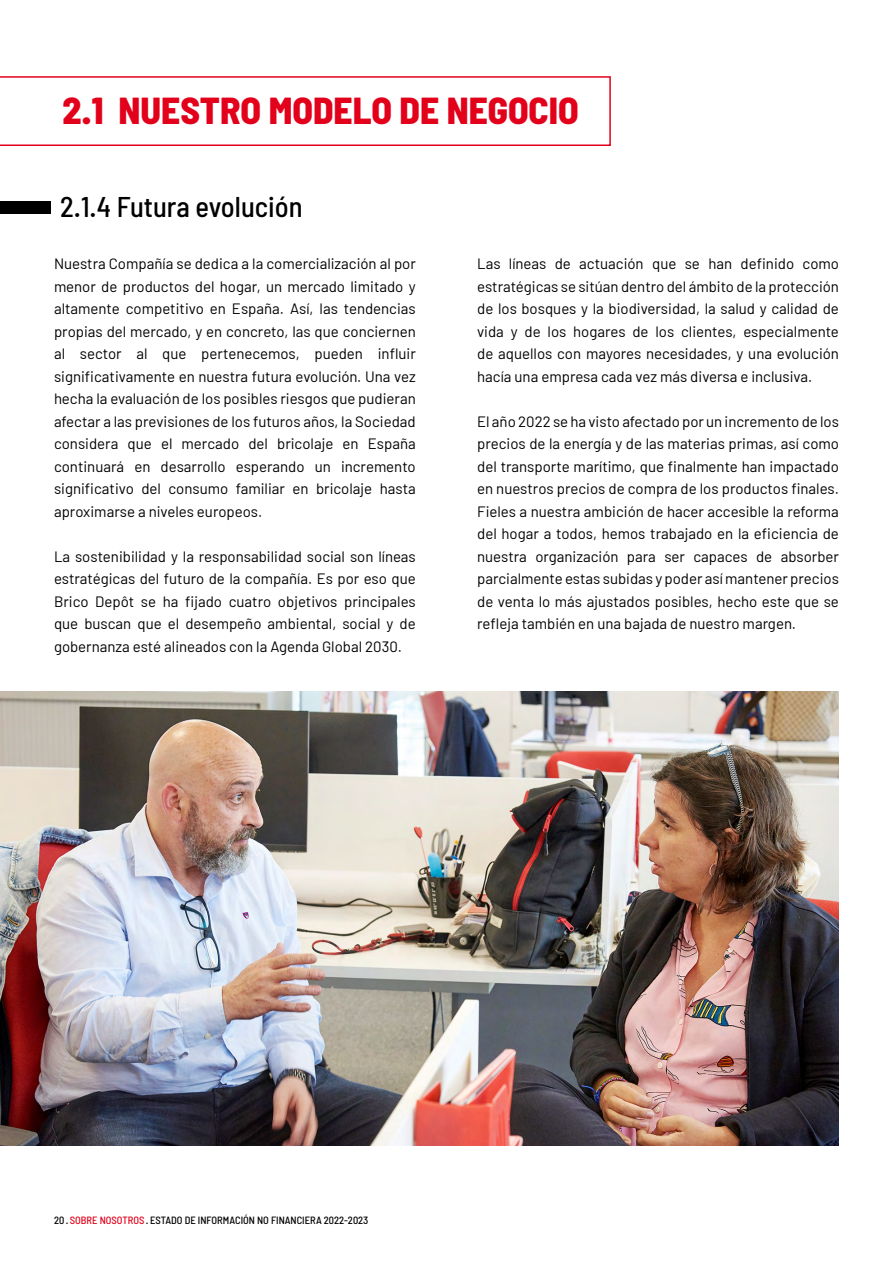
<style>
.page{position:relative;width:893px;height:1263px;background:#fff}
.page>*{position:absolute;margin:0;border:0;box-sizing:border-box;transform-origin:0 0}
.t1{font:800 semi-condensed 37.5px "Barlow";color:#e2001a}
.t2{font:500 semi-condensed 28.5px "Barlow";color:#000}
.t3{font:15px/22.5px "Barlow";color:#000;text-align:justify}
.t4{font:500 semi-condensed 10.5px "Barlow";color:#000}
.s1{color:#e2001a}
</style>
<div class="page">
<svg style="left:0;top:76px;width:611px;height:70px"></svg>
<div style="left:0;top:201px;width:51px;height:13px;background:#000"></div>
<img style="left:0;top:692px;width:839px;height:453px">
<h1 class="t1" style="left:62px;top:87px;width:518px">2.1 NUESTRO MODELO DE NEGOCIO</h1>
<h2 class="t2" style="left:60px;top:189px;width:244px">2.1.4 Futura evolución</h2>
<p class="t3" style="left:54px;top:252px;width:363px">Nuestra Compañía se dedica a la comercialización al por menor de productos del hogar, un mercado limitado y altamente competitivo en España. Así, las tendencias propias del mercado, y en concreto, las que conciernen al sector al que pertenecemos, pueden influir significativamente en nuestra futura evolución. Una vez hecha la evaluación de los posibles riesgos que pudieran afectar a las previsiones de los futuros años, la Sociedad considera que el mercado del bricolaje en España continuará en desarrollo esperando un incremento significativo del consumo familiar en bricolaje hasta aproximarse a niveles europeos.</p>
<p class="t3" style="left:54px;top:544px;width:363px">La sostenibilidad y la responsabilidad social son líneas estratégicas del futuro de la compañía. Es por eso que Brico Depôt se ha fijado cuatro objetivos principales que buscan que el desempeño ambiental, social y de gobernanza esté alineados con la Agenda Global 2030.</p>
<p class="t3" style="left:477px;top:252px;width:363px">Las líneas de actuación que se han definido como estratégicas se sitúan dentro del ámbito de la protección de los bosques y la biodiversidad, la salud y calidad de vida y de los hogares de los clientes, especialmente de aquellos con mayores necesidades, y una evolución hacía una empresa cada vez más diversa e inclusiva.</p>
<p class="t3" style="left:477px;top:409px;width:363px">El año 2022 se ha visto afectado por un incremento de los precios de la energía y de las materias primas, así como del transporte marítimo, que finalmente han impactado en nuestros precios de compra de los productos finales.<br>Fieles a nuestra ambición de hacer accesible la reforma del hogar a todos, hemos trabajado en la eficiencia de nuestra organización para ser capaces de absorber parcialmente estas subidas y poder así mantener precios de venta lo más ajustados posibles, hecho este que se refleja también en una bajada de nuestro margen.</p>
<p class="t4" style="left:54px;top:1213px;width:316px">20 · <span class="s1">SOBRE NOSOTROS</span> · ESTADO DE INFORMACIÓN NO FINANCIERA 2022-2023</p>
</div>
